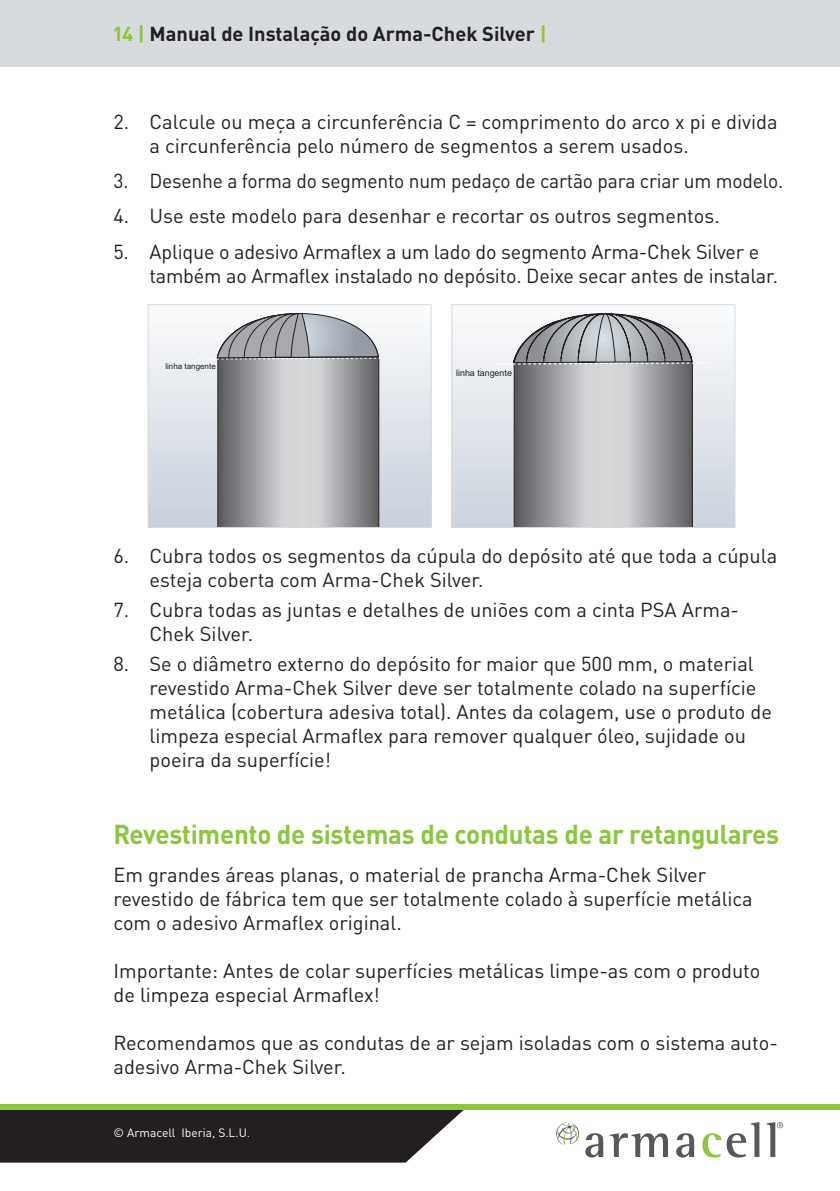
<style>
.page{position:relative;width:840px;height:1191px;background:#fff}
.page>*{position:absolute;margin:0;border:0;box-sizing:border-box;transform-origin:0 0}
.t1{font:700 27px "DIN Pro";letter-spacing:-.01em;color:#8bc63e;scale:.96 1}
.t2{font:20px/24px "DIN Pro";color:#231f20}
.t3{font:20px "DIN Pro";color:#231f20;scale:.96 1}
.t4{font:700 20px "DIN Pro";color:#231f20}
.t5{font:12px "DIN Pro";color:#fff}
.t6{font:8.8px "Arial";color:#231f20}
.t7{font:8px "Arial";color:#231f20}
.s1{color:#8bc63e}
</style>
<div class="page">
<div style="left:0;top:0;width:839px;height:66px;background:#d7dbde"></div>
<div style="left:0;top:1110px;width:464px;height:52px;background:#231f20"></div>
<svg style="left:585px;top:1133px;width:18px;height:24px"></svg>
<svg style="left:610px;top:1133px;width:57px;height:24px"></svg>
<svg style="left:676px;top:1133px;width:17px;height:24px"></svg>
<svg style="left:702px;top:1122px;width:57px;height:35px"></svg>
<svg style="left:766px;top:1122px;width:16px;height:35px"></svg>
<svg style="left:556px;top:1122px;width:23px;height:23px"></svg>
<div style="left:0;top:1104px;width:839px;height:6px;background:#8bc63e"></div>
<svg style="left:149px;top:313px;width:280px;height:213px;background:#bbbec2"></svg>
<div style="left:147px;top:304px;width:284px;height:224px;border:1px solid #d7dbde"></div>
<svg style="left:453px;top:334px;width:280px;height:192px;background:#e0e4ea"></svg>
<svg style="left:491px;top:313px;width:222px;height:213px;background:#b0b2b5"></svg>
<div style="left:451px;top:304px;width:284px;height:224px;border:1px solid #d7dbde"></div>
<p class="t4" style="left:113px;top:17px;width:434px"><span class="s1">14 |</span> Manual de Instalação do Arma-Chek Silver <span class="s1">|</span></p>
<p class="t2" style="left:149px;top:107px;width:629px;text-indent:-36px">2. Calcule ou meça a circunferência C = comprimento do arco x pi e divida a circunferência pelo número de segmentos a serem usados.</p>
<p class="t3" style="left:113px;top:165px;width:698px">3. Desenhe a forma do segmento num pedaço de cartão para criar um modelo.</p>
<p class="t2" style="left:113px;top:202px;width:607px">4. Use este modelo para desenhar e recortar os outros segmentos.</p>
<p class="t2" style="left:149px;top:237px;width:629px;text-indent:-36px">5. Aplique o adesivo Armaflex a um lado do segmento Arma-Chek Silver e também ao Armaflex instalado no depósito. Deixe secar antes de instalar.</p>
<p class="t7" style="left:165px;top:361px;width:52px">linha tangente</p>
<p class="t6" style="left:456px;top:367px;width:57px">linha tangente</p>
<p class="t2" style="left:149px;top:542px;width:628px;text-indent:-36px">6. Cubra todos os segmentos da cúpula do depósito até que toda a cúpula esteja coberta com Arma-Chek Silver.</p>
<p class="t2" style="left:149px;top:596px;width:590px;text-indent:-36px">7. Cubra todas as juntas e detalhes de uniões com a cinta PSA Arma-<br>Chek Silver.</p>
<p class="t2" style="left:149px;top:649px;width:623px;text-indent:-36px">8. Se o diâmetro externo do depósito for maior que 500 mm, o material revestido Arma-Chek Silver deve ser totalmente colado na superfície metálica (cobertura adesiva total). Antes da colagem, use o produto de limpeza especial Armaflex para remover qualquer óleo, sujidade ou poeira da superfície!</p>
<h1 class="t1" style="left:113px;top:812px;width:694px">Revestimento de sistemas de condutas de ar retangulares</h1>
<p class="t2" style="left:113px;top:860px;width:640px">Em grandes áreas planas, o material de prancha Arma-Chek Silver revestido de fábrica tem que ser totalmente colado à superfície metálica com o adesivo Armaflex original.</p>
<p class="t2" style="left:113px;top:956px;width:648px">Importante: Antes de colar superfícies metálicas limpe-as com o produto de limpeza especial Armaflex!</p>
<p class="t2" style="left:113px;top:1028px;width:665px">Recomendamos que as condutas de ar sejam isoladas com o sistema auto&shy;adesivo Arma-Chek Silver.</p>
<p class="t5" style="left:113px;top:1123px;width:138px">© Armacell Iberia, S.L.U.</p>
</div>
